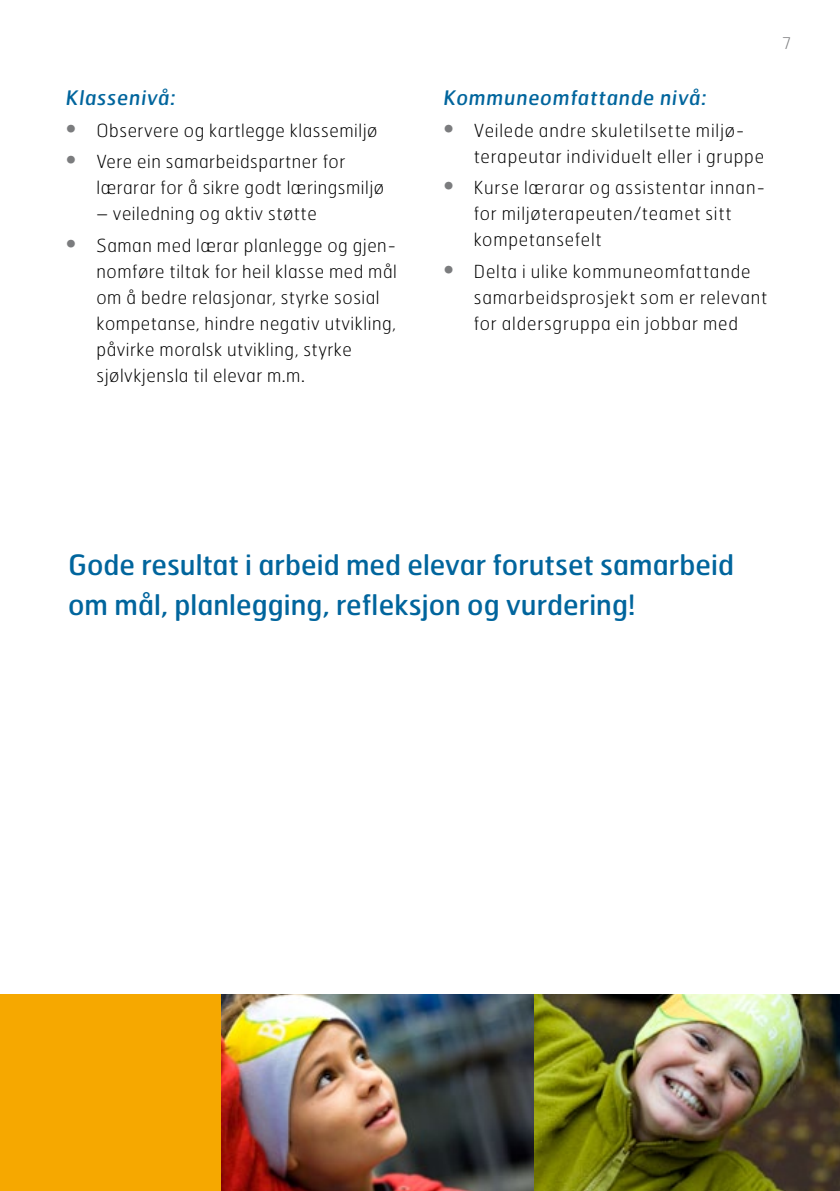
<style>
.page{position:relative;width:840px;height:1191px;background:#fff}
.page>*{position:absolute;margin:0;border:0;box-sizing:border-box;transform-origin:0 0}
.t1{font:28px/40px "Hermes";color:#00659d}
.t2{font:20px "Hermes";color:#00659d}
.t3{font:100 18px/26px "Hermes";letter-spacing:.03em;color:#000}
.t4{font:100 16px "Hermes";color:#7b7c7e}
.s1{font-size:26px;color:#7b7c7e}
</style>
<div class="page">
<div style="left:0;top:994px;width:222px;height:197px;background:#f6a800"></div>
<img style="left:221px;top:994px;width:618px;height:197px">
<p class="t2" style="left:65px;top:85px;width:114px">Klassenivå:</p>
<p class="t3" style="left:65px;top:117px;width:313px"><span class="s1">•</span> Observere og kartlegge klassemiljø</p>
<p class="t3" style="left:96px;top:148px;width:289px;text-indent:-31px"><span class="s1">•</span> Vere ein samarbeidspartner for lærarar for å sikre godt læringsmiljø</p>
<p class="t3" style="left:96px;top:200px;width:221px">– veiledning og aktiv støtte</p>
<p class="t3" style="left:96px;top:232px;width:302px;text-indent:-31px"><span class="s1">•</span> Saman med lærar planlegge og gjen&shy;nomføre tiltak for heil klasse med mål om å bedre relasjonar, styrke sosial kompetanse, hindre negativ utvikling, påvirke moralsk utvikling, styrke sjølvkjensla til elevar m.m.</p>
<p class="t2" style="left:442px;top:85px;width:267px">Kommuneomfattande nivå:</p>
<p class="t3" style="left:473px;top:117px;width:291px;text-indent:-31px"><span class="s1">•</span> Veilede andre skuletilsette miljø&shy;terapeutar individuelt eller i gruppe</p>
<p class="t3" style="left:473px;top:174px;width:293px;text-indent:-31px"><span class="s1">•</span> Kurse lærarar og assistentar innan&shy;for miljøterapeuten/teamet sitt kompetansefelt</p>
<p class="t3" style="left:473px;top:258px;width:294px;text-indent:-31px"><span class="s1">•</span> Delta i ulike kommuneomfattande samarbeidsprosjekt som er relevant for aldersgruppa ein jobbar med</p>
<p class="t4" style="left:782px;top:33px;width:10px">7</p>
<h1 class="t1" style="left:68px;top:544px;width:667px">Gode resultat i arbeid med elevar forutset samarbeid om mål, planlegging, refleksjon og vurdering!</h1>
</div>
